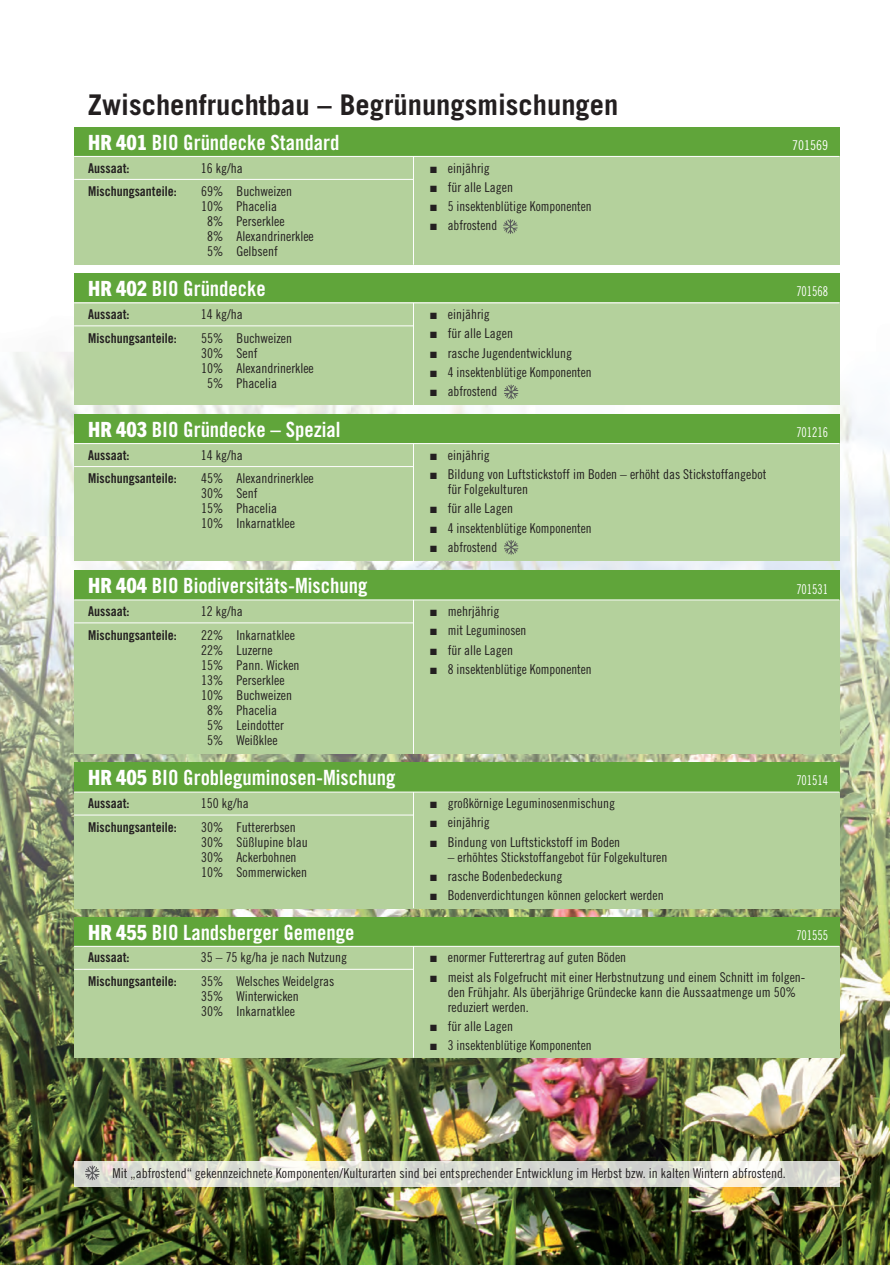
<style>
.page{position:relative;width:890px;height:1265px;background:#fff}
.page>*{position:absolute;margin:0;border:0;box-sizing:border-box;transform-origin:0 0}
.t1{font:700 28.5px "Trade Gothic";color:#231f20}
.t2{font:21px "Trade Gothic Bold Cond Twenty";color:#fff}
.t3{font:13.5px/15px "Trade Gothic Cond Eighteen";color:#231f20}
.t4{font:13.5px "Trade Gothic Bold Cond Twenty";color:#231f20}
.t5{font:13.5px "Trade Gothic Cond Eighteen";color:#fff;scale:.88 1}
.t6{font:13.5px "Trade Gothic Cond Eighteen";color:#fff}
.s1{font-family:"Trade Gothic Next LT Pro";font-weight:800;font-stretch:condensed}
</style>
<div class="page">
<img style="left:0;top:352px;width:890px;height:912px">
<div style="left:74px;top:570px;width:766px;height:29px;background:#60a53a"></div>
<div style="left:74px;top:599px;width:766px;height:154px;background:#b4d19c"></div>
<hr style="left:74px;top:599px;width:765px;height:1px;background:#fff">
<hr style="left:74px;top:622px;width:339px;height:1px;background:#fff">
<hr style="left:413px;top:599px;width:1px;height:154px;background:#fff">
<div style="left:74px;top:916px;width:766px;height:30px;background:#60a53a"></div>
<div style="left:74px;top:946px;width:766px;height:111px;background:#b4d19c"></div>
<hr style="left:74px;top:945px;width:765px;height:1px;background:#fff">
<hr style="left:74px;top:968px;width:339px;height:1px;background:#fff">
<hr style="left:413px;top:946px;width:1px;height:111px;background:#fff">
<div style="left:74px;top:762px;width:766px;height:29px;background:#60a53a"></div>
<div style="left:74px;top:791px;width:766px;height:116px;background:#b4d19c"></div>
<hr style="left:74px;top:791px;width:765px;height:1px;background:#fff">
<hr style="left:74px;top:814px;width:339px;height:1px;background:#fff">
<hr style="left:413px;top:791px;width:1px;height:116px;background:#fff">
<div style="left:74px;top:273px;width:766px;height:30px;background:#60a53a"></div>
<div style="left:74px;top:303px;width:766px;height:102px;background:#b4d19c"></div>
<hr style="left:74px;top:302px;width:765px;height:1px;background:#fff">
<hr style="left:74px;top:325px;width:339px;height:1px;background:#fff">
<hr style="left:413px;top:303px;width:1px;height:102px;background:#fff">
<div style="left:74px;top:414px;width:766px;height:29px;background:#60a53a"></div>
<div style="left:74px;top:443px;width:766px;height:118px;background:#b4d19c"></div>
<hr style="left:74px;top:443px;width:765px;height:1px;background:#fff">
<hr style="left:74px;top:466px;width:339px;height:1px;background:#fff">
<hr style="left:413px;top:443px;width:1px;height:118px;background:#fff">
<div style="left:74px;top:127px;width:766px;height:29px;background:#60a53a"></div>
<div style="left:74px;top:156px;width:766px;height:109px;background:#b4d19c"></div>
<hr style="left:74px;top:156px;width:765px;height:1px;background:#fff">
<hr style="left:74px;top:179px;width:339px;height:1px;background:#fff">
<hr style="left:413px;top:156px;width:1px;height:109px;background:#fff">
<svg style="left:503px;top:219px;width:15px;height:15px"></svg>
<svg style="left:504px;top:384px;width:15px;height:15px"></svg>
<svg style="left:504px;top:540px;width:15px;height:14px"></svg>
<div style="left:74px;top:1160px;width:766px;height:25px;background:#fff;opacity:.8"></div>
<svg style="left:85px;top:1165px;width:15px;height:14px"></svg>
<p class="t1" style="left:88px;top:94px;width:532px">Zwischenfruchtbau – Begrünungsmischungen</p>
<p class="t2" style="left:88px;top:135px;width:253px"><span class="s1">HR 401</span> BIO Gründecke Standard</p>
<p class="t6" style="left:792px;top:140px;width:37px">701569</p>
<p class="t4" style="left:88px;top:163px;width:43px">Aussaat:</p>
<p class="t3" style="left:201px;top:161px;width:43px">16 kg/ha</p>
<p class="t4" style="left:88px;top:186px;width:90px">Mischungsanteile:</p>
<p class="t3" style="left:201px;top:185px;width:92px">69% Buchweizen</p>
<p class="t3" style="left:201px;top:200px;width:77px">10% Phacelia</p>
<p class="t3" style="left:207px;top:215px;width:79px">8% Perserklee</p>
<p class="t3" style="left:207px;top:230px;width:108px">8% Alexandrinerklee</p>
<p class="t3" style="left:207px;top:245px;width:72px">5% Gelbsenf</p>
<p class="t3" style="left:430px;top:161px;width:61px">■ einjährig</p>
<p class="t3" style="left:430px;top:180px;width:85px">■ für alle Lagen</p>
<p class="t3" style="left:430px;top:200px;width:163px">■ 5 insektenblütige Komponenten</p>
<p class="t3" style="left:430px;top:219px;width:69px">■ abfrostend</p>
<p class="t2" style="left:88px;top:281px;width:179px"><span class="s1">HR 402</span> BIO Gründecke</p>
<p class="t5" style="left:796px;top:287px;width:38px">701568</p>
<p class="t4" style="left:88px;top:309px;width:43px">Aussaat:</p>
<p class="t3" style="left:201px;top:308px;width:43px">14 kg/ha</p>
<p class="t4" style="left:88px;top:333px;width:90px">Mischungsanteile:</p>
<p class="t3" style="left:201px;top:331px;width:92px">55% Buchweizen</p>
<p class="t3" style="left:201px;top:346px;width:58px">30% Senf</p>
<p class="t3" style="left:201px;top:361px;width:114px">10% Alexandrinerklee</p>
<p class="t3" style="left:207px;top:376px;width:71px">5% Phacelia</p>
<p class="t3" style="left:430px;top:308px;width:61px">■ einjährig</p>
<p class="t3" style="left:430px;top:327px;width:85px">■ für alle Lagen</p>
<p class="t3" style="left:430px;top:346px;width:144px">■ rasche Jugendentwicklung</p>
<p class="t3" style="left:430px;top:365px;width:163px">■ 4 insektenblütige Komponenten</p>
<p class="t3" style="left:430px;top:385px;width:69px">■ abfrostend</p>
<p class="t2" style="left:88px;top:421px;width:254px"><span class="s1">HR 403</span> BIO Gründecke – Spezial</p>
<p class="t5" style="left:796px;top:427px;width:38px">701216</p>
<p class="t4" style="left:88px;top:450px;width:43px">Aussaat:</p>
<p class="t3" style="left:201px;top:448px;width:43px">14 kg/ha</p>
<p class="t4" style="left:88px;top:473px;width:90px">Mischungsanteile:</p>
<p class="t3" style="left:201px;top:472px;width:114px">45% Alexandrinerklee<br>30% Senf<br>15% Phacelia<br>10% Inkarnatklee</p>
<p class="t3" style="left:430px;top:448px;width:61px">■ einjährig</p>
<p class="t3" style="left:448px;top:467px;width:320px;text-indent:-18px">■ Bildung von Luftstickstoff im Boden – erhöht das Stickstoffangebot für Folgekulturen</p>
<p class="t3" style="left:430px;top:502px;width:85px">■ für alle Lagen</p>
<p class="t3" style="left:430px;top:521px;width:163px">■ 4 insektenblütige Komponenten</p>
<p class="t3" style="left:430px;top:540px;width:69px">■ abfrostend</p>
<p class="t2" style="left:88px;top:578px;width:281px"><span class="s1">HR 404</span> BIO Biodiversitäts-Mischung</p>
<p class="t5" style="left:796px;top:583px;width:38px">701531</p>
<p class="t4" style="left:88px;top:606px;width:43px">Aussaat:</p>
<p class="t3" style="left:201px;top:604px;width:43px">12 kg/ha</p>
<p class="t4" style="left:88px;top:629px;width:90px">Mischungsanteile:</p>
<p class="t3" style="left:201px;top:628px;width:95px">22% Inkarnatklee</p>
<p class="t3" style="left:201px;top:643px;width:73px">22% Luzerne</p>
<p class="t3" style="left:201px;top:658px;width:100px">15% Pann. Wicken</p>
<p class="t3" style="left:201px;top:673px;width:85px">13% Perserklee</p>
<p class="t3" style="left:201px;top:688px;width:92px">10% Buchweizen</p>
<p class="t3" style="left:207px;top:703px;width:71px">8% Phacelia</p>
<p class="t3" style="left:207px;top:718px;width:78px">5% Leindotter</p>
<p class="t3" style="left:207px;top:733px;width:72px">5% Weißklee</p>
<p class="t3" style="left:430px;top:604px;width:71px">■ mehrjährig</p>
<p class="t3" style="left:430px;top:624px;width:98px">■ mit Leguminosen</p>
<p class="t3" style="left:430px;top:643px;width:85px">■ für alle Lagen</p>
<p class="t3" style="left:430px;top:662px;width:163px">■ 8 insektenblütige Komponenten</p>
<p class="t2" style="left:88px;top:770px;width:309px"><span class="s1">HR 405</span> BIO Grobleguminosen-Mischung</p>
<p class="t5" style="left:796px;top:775px;width:38px">701514</p>
<p class="t4" style="left:88px;top:798px;width:43px">Aussaat:</p>
<p class="t3" style="left:201px;top:796px;width:49px">150 kg/ha</p>
<p class="t4" style="left:88px;top:821px;width:90px">Mischungsanteile:</p>
<p class="t3" style="left:201px;top:820px;width:108px">30% Futtererbsen<br>30% Süßlupine blau<br>30% Ackerbohnen<br>10% Sommerwicken</p>
<p class="t3" style="left:430px;top:796px;width:186px">■ großkörnige Leguminosenmischung</p>
<p class="t3" style="left:430px;top:816px;width:61px">■ einjährig</p>
<p class="t3" style="left:430px;top:835px;width:192px">■ Bindung von Luftstickstoff im Boden</p>
<p class="t3" style="left:448px;top:850px;width:221px">– erhöhtes Stickstoffangebot für Folgekulturen</p>
<p class="t3" style="left:430px;top:869px;width:134px">■ rasche Bodenbedeckung</p>
<p class="t3" style="left:430px;top:888px;width:235px">■ Bodenverdichtungen können gelockert werden</p>
<p class="t2" style="left:88px;top:924px;width:268px"><span class="s1">HR 455</span> BIO Landsberger Gemenge</p>
<p class="t5" style="left:796px;top:929px;width:38px">701555</p>
<p class="t4" style="left:88px;top:952px;width:43px">Aussaat:</p>
<p class="t3" style="left:201px;top:950px;width:148px">35 – 75 kg/ha je nach Nutzung</p>
<p class="t4" style="left:88px;top:975px;width:90px">Mischungsanteile:</p>
<p class="t3" style="left:201px;top:974px;width:135px">35% Welsches Weidelgras<br>35% Winterwicken<br>30% Inkarnatklee</p>
<p class="t3" style="left:430px;top:950px;width:198px">■ enormer Futterertrag auf guten Böden</p>
<p class="t3" style="left:448px;top:970px;width:359px;text-indent:-18px">■ meist als Folgefrucht mit einer Herbstnutzung und einem Schnitt im folgen&shy;den Frühjahr. Als überjährige Gründecke kann die Aussaatmenge um 50% reduziert werden.</p>
<p class="t3" style="left:430px;top:1019px;width:85px">■ für alle Lagen</p>
<p class="t3" style="left:430px;top:1038px;width:163px">■ 3 insektenblütige Komponenten</p>
<p class="t3" style="left:112px;top:1166px;width:675px">Mit „abfrostend“ gekennzeichnete Komponenten/Kulturarten sind bei entsprechender Entwicklung im Herbst bzw. in kalten Wintern abfrostend.</p>
</div>
